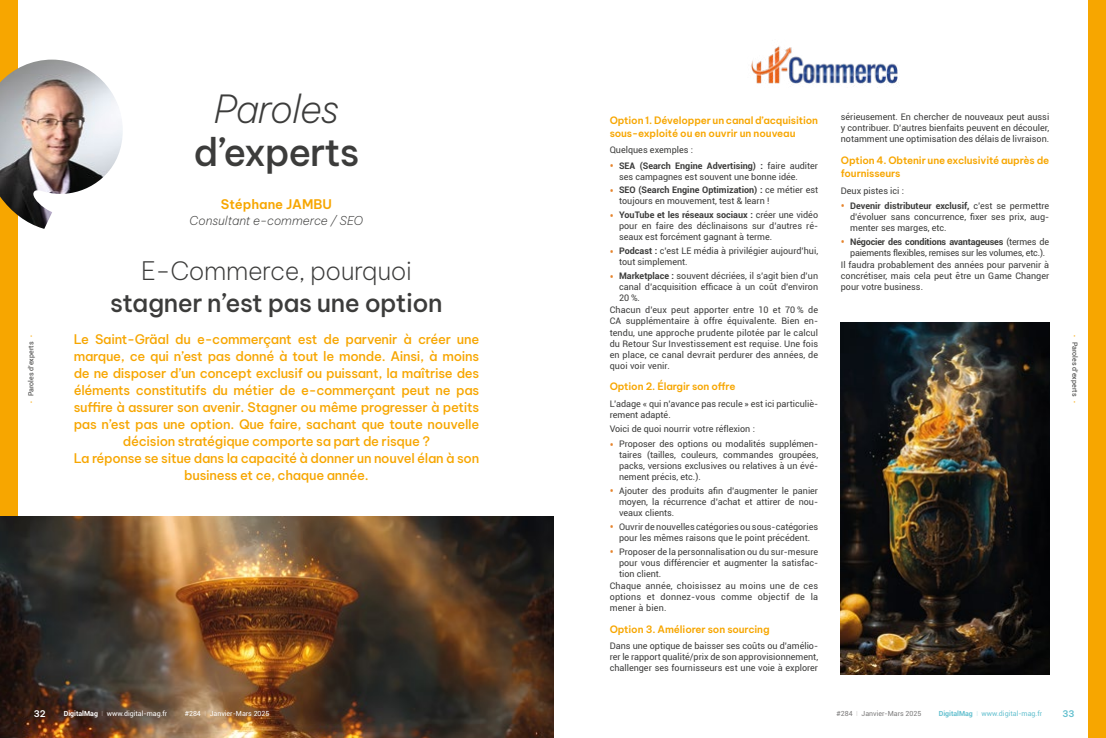
<style>
.page{position:relative;width:1106px;height:738px;background:#fff}
.page>*{position:absolute;margin:0;border:0;box-sizing:border-box;transform-origin:0 0}
.t1{font:500 38px "Be Vietnam Pro";letter-spacing:-.03em;color:#3c3c3b}
.t2{font:italic 200 38px "Be Vietnam Pro";letter-spacing:-.03em;color:#3c3c3b}
.t3{font:500 25px "Be Vietnam Pro";letter-spacing:-.02em;color:#3c3c3b}
.t4{font:200 25px "Be Vietnam Pro";letter-spacing:-.02em;color:#3c3c3b}
.t5{font:500 13px/17px "Be Vietnam Pro";letter-spacing:-.02em;color:#f7a600;text-align:center}
.t6{font:600 13px "Be Vietnam Pro";letter-spacing:-.005em;color:#f7a600}
.t7{font:italic 200 12px "Be Vietnam Pro";color:#3c3c3b}
.t8{font:600 10px/13px "Be Vietnam Pro";letter-spacing:-.01em;color:#f7a600}
.t9{font:9px/11px "Roboto";color:#3c3c3b;text-align:justify}
.t10{font:9px/11px "Roboto";letter-spacing:-.02em;color:#3c3c3b;text-align:center}
.t11{font:600 9px "Be Vietnam Pro";color:#fff}
.t12{font:600 9px "Be Vietnam Pro";color:#64c0cf}
.t13{font:7px "Roboto";color:#fff}
.t14{font:7px "Roboto";color:#3c3c3b}
.t15{font:7px "Roboto";color:#64c0cf}
.t16{font:7px "Roboto";color:#7c7b7b}
.s1{font-size:5.5px;color:#f7a600}
.s2{font-size:11.7px;color:#e6842d}
.s3{font-weight:700}
.s4{font-weight:100}
</style>
<div class="page">
<div style="left:1089px;top:0;width:17px;height:737px;background:#f7a600"></div>
<div style="left:0;top:0;width:17px;height:737px;background:#f7a600"></div>
<img style="left:0;top:60px;width:123px;height:169px">
<img style="left:0;top:516px;width:553px;height:221px">
<img style="left:751px;top:46px;width:147px;height:38px">
<img style="left:840px;top:322px;width:209px;height:351px">
<p class="t14" style="left:26px;top:403px;width:70px;rotate:-90deg"><span class="s1">•</span> Paroles d’experts <span class="s1">•</span></p>
<h1 class="t2" style="left:214px;top:79px;width:127px">Paroles</h1>
<h1 class="t1" style="left:193px;top:120px;width:167px">d’experts</h1>
<h3 class="t6" style="left:221px;top:193px;width:113px">Stéphane JAMBU</h3>
<h3 class="t7" style="left:190px;top:211px;width:175px">Consultant e-commerce / SEO</h3>
<h2 class="t4" style="left:141px;top:251px;width:272px">E-Commerce, pourquoi</h2>
<h2 class="t3" style="left:110px;top:281px;width:334px">stagner n’est pas une option</h2>
<p class="t5" style="left:74px;top:329px;width:407px">Le Saint-Gräal du e-commerçant est de parvenir à créer une marque, ce qui n’est pas donné à tout le monde. Ainsi, à moins de ne disposer d’un concept exclusif ou puissant, la maîtrise des éléments constitutifs du métier de e-commerçant peut ne pas suffire à assurer son avenir. Stagner ou même progresser à petits pas n’est pas une option. Que faire, sachant que toute nouvelle décision stratégique comporte sa part de risque ?<br>La réponse se situe dans la capacité à donner un nouvel élan à son business et ce, chaque année.</p>
<p class="t8" style="left:609px;top:112px;width:210px">Option 1. Développer un canal d’acquisition sous-exploité ou en ouvrir un nouveau</p>
<p class="t9" style="left:609px;top:144px;width:85px">Quelques exemples :</p>
<p class="t9" style="left:619px;top:159px;width:200px;text-indent:-9px"><span class="s2">•</span> <span class="s3">SEA (Search Engine Advertising) :</span> faire auditer ses campagnes est souvent une bonne idée.</p>
<p class="t9" style="left:619px;top:184px;width:200px;text-indent:-9px"><span class="s2">•</span> <span class="s3">SEO (Search Engine Optimization) :</span> ce métier est toujours en mouvement, test &amp; learn !</p>
<p class="t9" style="left:619px;top:209px;width:200px;text-indent:-9px"><span class="s2">•</span> <span class="s3">YouTube et les réseaux sociaux :</span> créer une vidéo pour en faire des déclinaisons sur d’autres ré&shy;seaux est forcément gagnant à terme.</p>
<p class="t9" style="left:619px;top:245px;width:200px;text-indent:-9px"><span class="s2">•</span> <span class="s3">Podcast :</span> c’est LE média à privilégier aujourd’hui, tout simplement.</p>
<p class="t9" style="left:619px;top:270px;width:200px;text-indent:-9px"><span class="s2">•</span> <span class="s3">Marketplace :</span> souvent décriées, il s’agit bien d’un canal d’acquisition efficace à un coût d’environ 20 %.</p>
<p class="t9" style="left:609px;top:304px;width:210px">Chacun d’eux peut apporter entre 10 et 70 % de CA supplémentaire à offre équivalente. Bien en&shy;tendu, une approche prudente pilotée par le calcul du Retour Sur Investissement est requise. Une fois en place, ce canal devrait perdurer des années, de quoi voir venir.</p>
<p class="t8" style="left:609px;top:378px;width:127px">Option 2. Élargir son offre</p>
<p class="t9" style="left:609px;top:397px;width:210px">L’adage « qui n’avance pas recule » est ici particuliè&shy;rement adapté.</p>
<p class="t9" style="left:609px;top:422px;width:147px">Voici de quoi nourrir votre réflexion :</p>
<p class="t9" style="left:619px;top:437px;width:200px;text-indent:-9px"><span class="s2">•</span> Proposer des options ou modalités supplémen&shy;taires (tailles, couleurs, commandes groupées, packs, versions exclusives ou relatives à un évé&shy;nement précis, etc.).</p>
<p class="t9" style="left:619px;top:484px;width:200px;text-indent:-9px"><span class="s2">•</span> Ajouter des produits afin d’augmenter le panier moyen, la récurrence d’achat et attirer de nou&shy;veaux clients.</p>
<p class="t9" style="left:609px;top:520px;width:210px;text-align:center"><span class="s2">•</span> Ouvrir de nouvelles catégories ou sous-catégories pour les mêmes raisons que le point précédent.</p>
<p class="t9" style="left:619px;top:545px;width:200px;text-indent:-9px"><span class="s2">•</span> Proposer de la personnalisation ou du sur-mesure pour vous différencier et augmenter la satisfac&shy;tion client.</p>
<p class="t9" style="left:609px;top:579px;width:210px">Chaque année, choisissez au moins une de ces options et donnez-vous comme objectif de la mener à bien.</p>
<p class="t8" style="left:609px;top:620px;width:161px">Option 3. Améliorer son sourcing</p>
<p class="t9" style="left:609px;top:639px;width:210px">Dans une optique de baisser ses coûts ou d’amélio&shy;rer le rapport qualité/prix de son approvisionnement, challenger ses fournisseurs est une voie à explorer</p>
<p class="t9" style="left:840px;top:111px;width:210px">sérieusement. En chercher de nouveaux peut aussi y contribuer. D’autres bienfaits peuvent en découler, notamment une optimisation des délais de livraison.</p>
<p class="t8" style="left:840px;top:152px;width:210px">Option 4. Obtenir une exclusivité auprès de fournisseurs</p>
<p class="t9" style="left:840px;top:184px;width:65px">Deux pistes ici :</p>
<p class="t9" style="left:850px;top:200px;width:200px;text-indent:-9px"><span class="s2">•</span> <span class="s3">Devenir distributeur exclusif,</span> c’est se permettre d’évoluer sans concurrence, fixer ses prix, aug&shy;menter ses marges, etc.</p>
<p class="t10" style="left:840px;top:235px;width:210px"><span class="s2">•</span> <span class="s3">Négocier des conditions avantageuses</span> (termes de paiements flexibles, remises sur les volumes, etc.).</p>
<p class="t9" style="left:840px;top:259px;width:210px">Il faudra probablement des années pour parvenir à concrétiser, mais cela peut être un Game Changer pour votre business.</p>
<p class="t14" style="left:1079px;top:334px;width:70px;rotate:90deg"><span class="s1">•</span> Paroles d’experts <span class="s1">•</span></p>
<p class="t11" style="left:34px;top:705px;width:14px">32</p>
<p class="t13" style="left:64px;top:707px;width:105px"><span class="s3">DigitalMag</span> <span class="s4">I</span> www.digital-mag.fr</p>
<p class="t13" style="left:185px;top:707px;width:86px">#284 <span class="s4">I</span> Janvier-Mars 2025</p>
<p class="t16" style="left:836px;top:707px;width:86px">#284 <span class="s4">I</span> Janvier-Mars 2025</p>
<p class="t15" style="left:938px;top:707px;width:105px"><span class="s3">DigitalMag</span> <span class="s4">I</span> www.digital-mag.fr</p>
<p class="t12" style="left:1062px;top:705px;width:14px">33</p>
</div>
